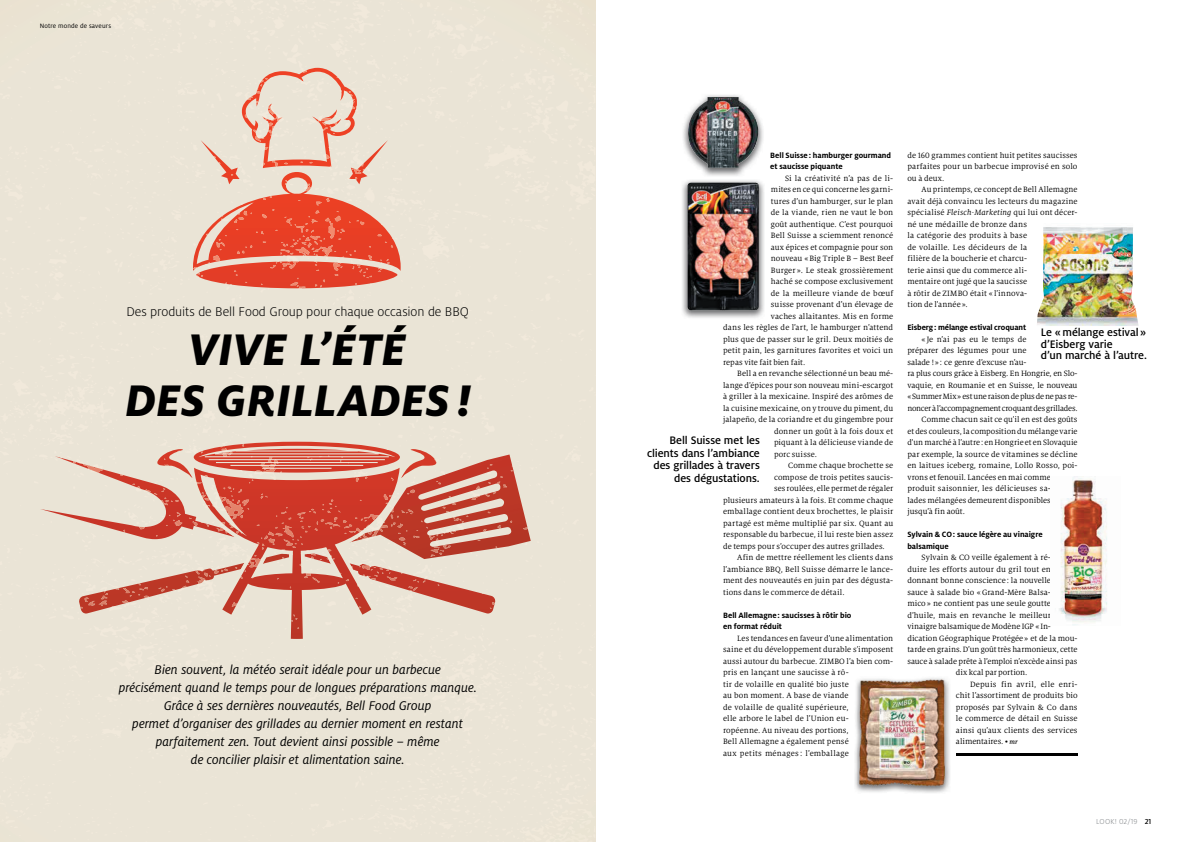
<style>
.page{position:relative;width:1191px;height:842px;background:#fff}
.page>*{position:absolute;margin:0;border:0;box-sizing:border-box;transform-origin:0 0}
.t1{font:italic 800 49px/51px "Milo Pro";color:#000;text-align:center}
.t2{font:italic 14px/18px "Milo Pro";letter-spacing:-.005em;color:#000;text-align:center}
.t3{font:300 14px "Milo Pro";letter-spacing:-.005em;color:#000}
.t4{font:500 12px/12.5px "Milo Pro";letter-spacing:-.01em;color:#000}
.t5{font:8.5px/11.5px "Milo Serif Pro";letter-spacing:.01em;color:#000}
.t6{font:700 8.5px/11.5px "Milo Pro";letter-spacing:-.005em;color:#000}
.t7{font:8.5px "Milo Serif Pro";letter-spacing:-.025em;color:#000}
.t8{font:8.5px "Milo Serif Pro";letter-spacing:-.015em;color:#000}
.t9{font:8.5px "Milo Serif Pro";letter-spacing:-.02em;color:#000}
.t10{font:8.5px "Milo Serif Pro";letter-spacing:-.01em;color:#000}
.t11{font:8.5px "Milo Serif Pro";letter-spacing:.03em;color:#000}
.t12{font:300 8px "Milo Pro";letter-spacing:.005em;color:#818588}
.t13{font:7px "Milo Pro";letter-spacing:.02em;color:#000}
.s1{font-style:italic}
.s2{font-weight:500;font-style:italic;font-size:7px}
.s3{font-weight:500;color:#000}
</style>
<div class="page">
<div style="left:0;top:0;width:595px;height:842px;background:#eae4d6"></div>
<hr style="left:595px;top:0;width:1px;height:842px;background:#eae4d6">
<svg style="left:41px;top:441px;width:490px;height:198px"></svg>
<svg style="left:193px;top:67px;width:208px;height:214px"></svg>
<hr style="left:956px;top:754px;width:121px;height:2px;background:#000">
<img style="left:1059px;top:476px;width:48px;height:149px">
<img style="left:682px;top:180px;width:82px;height:138px">
<img style="left:687px;top:182px;width:72px;height:128px">
<img style="left:1037px;top:227px;width:101px;height:99px">
<img style="left:683px;top:95px;width:80px;height:81px">
<img style="left:688px;top:97px;width:70px;height:71px">
<img style="left:855px;top:681px;width:95px;height:112px">
<img style="left:857px;top:678px;width:90px;height:111px">
<p class="t13" style="left:40px;top:22px;width:73px">Notre monde de saveurs</p>
<h2 class="t3" style="left:126px;top:303px;width:344px">Des produits de Bell Food Group pour chaque occasion de BBQ</h2>
<h1 class="t1" style="left:125px;top:324px;width:347px">VIVE L’ÉTÉ<br>DES GRILLADES !</h1>
<p class="t2" style="left:119px;top:660px;width:359px">Bien souvent, la météo serait idéale pour un barbecue<br>précisément quand le temps pour de longues préparations manque.<br>Grâce à ses dernières nouveautés, Bell Food Group<br>permet d’organiser des grillades au dernier moment en restant parfaitement zen. Tout devient ainsi possible – même<br>de concilier plaisir et alimentation saine.</p>
<p class="t6" style="left:770px;top:149px;width:122px">Bell Suisse: hamburger gourmand et saucisse piquante</p>
<p class="t5" style="left:785px;top:172px;width:110px">Si la créativité n’a pas de li-</p>
<p class="t5" style="left:771px;top:184px;width:124px">mites en ce qui concerne les garni-</p>
<p class="t5" style="left:771px;top:195px;width:124px">tures d’un hamburger, sur le plan</p>
<p class="t5" style="left:771px;top:207px;width:124px">de la viande, rien ne vaut le bon</p>
<p class="t5" style="left:771px;top:218px;width:124px">goût authentique. C’est pourquoi</p>
<p class="t5" style="left:771px;top:230px;width:124px">Bell Suisse a sciemment renoncé</p>
<p class="t5" style="left:771px;top:241px;width:124px">aux épices et compagnie pour son</p>
<p class="t5" style="left:771px;top:253px;width:124px">nouveau «Big Triple B – Best Beef</p>
<p class="t5" style="left:771px;top:264px;width:124px">Burger ». Le steak grossièrement</p>
<p class="t5" style="left:771px;top:276px;width:124px">haché se compose exclusivement</p>
<p class="t5" style="left:771px;top:287px;width:124px">de la meilleure viande de bœuf</p>
<p class="t5" style="left:771px;top:299px;width:124px">suisse provenant d’un élevage de</p>
<p class="t5" style="left:771px;top:310px;width:124px">vaches allaitantes. Mis en forme</p>
<p class="t5" style="left:723px;top:322px;width:172px">dans les règles de l’art, le hamburger n’attend</p>
<p class="t5" style="left:723px;top:333px;width:172px">plus que de passer sur le gril. Deux moitiés de</p>
<p class="t5" style="left:723px;top:345px;width:172px">petit pain, les garnitures favorites et voici un</p>
<p class="t5" style="left:723px;top:356px;width:84px">repas vite fait bien fait.</p>
<p class="t5" style="left:737px;top:368px;width:157px">Bell a en revanche sélectionné un beau mé-</p>
<p class="t5" style="left:723px;top:379px;width:172px">lange d’épices pour son nouveau mini-escargot</p>
<p class="t5" style="left:723px;top:391px;width:172px">à griller à la mexicaine. Inspiré des arômes de</p>
<p class="t5" style="left:723px;top:402px;width:172px">la cuisine mexicaine, on y trouve du piment, du</p>
<p class="t5" style="left:723px;top:414px;width:172px">jalapeño, de la coriandre et du gingembre pour</p>
<p class="t5" style="left:774px;top:425px;width:121px">donner un goût à la fois doux et</p>
<p class="t5" style="left:774px;top:437px;width:121px">piquant à la délicieuse viande de</p>
<p class="t5" style="left:774px;top:448px;width:44px">porc suisse.</p>
<p class="t5" style="left:788px;top:460px;width:106px">Comme chaque brochette se</p>
<p class="t5" style="left:774px;top:471px;width:121px">compose de trois petites saucis-</p>
<p class="t5" style="left:774px;top:483px;width:121px">ses roulées, elle permet de régaler</p>
<p class="t5" style="left:723px;top:494px;width:172px">plusieurs amateurs à la fois. Et comme chaque</p>
<p class="t5" style="left:723px;top:506px;width:172px">emballage contient deux brochettes, le plaisir</p>
<p class="t5" style="left:723px;top:517px;width:172px">partagé est même multiplié par six. Quant au</p>
<p class="t5" style="left:723px;top:529px;width:172px">responsable du barbecue, il lui reste bien assez</p>
<p class="t5" style="left:723px;top:540px;width:163px">de temps pour s’occuper des autres grillades.</p>
<p class="t5" style="left:737px;top:552px;width:157px">Afin de mettre réellement les clients dans</p>
<p class="t5" style="left:723px;top:563px;width:172px">l’ambiance BBQ, Bell Suisse démarre le lance-</p>
<p class="t5" style="left:723px;top:575px;width:172px">ment des nouveautés en juin par des dégusta-</p>
<p class="t5" style="left:723px;top:586px;width:123px">tions dans le commerce de détail.</p>
<p class="t6" style="left:723px;top:609px;width:130px">Bell Allemagne: saucisses à rôtir bio en format réduit</p>
<p class="t5" style="left:723px;top:632px;width:172px;text-indent:14px">Les tendances en faveur d’une alimentation saine et du développement durable s’imposent aussi autour du barbecue. ZIMBO l’a bien com&shy;pris en lançant une saucisse à rô-<br>tir de volaille en qualité bio juste<br>au bon moment. A base de viande<br>de volaille de qualité supérieure,<br>elle arbore le label de l’Union eu-<br>ropéenne. Au niveau des portions,<br>Bell Allemagne a également pensé<br>aux petits ménages : l’emballage</p>
<h3 class="t4" style="left:647px;top:434px;width:114px;text-align:right">Bell Suisse met les clients dans l’ambiance des grillades à travers des dégustations.</h3>
<p class="t5" style="left:907px;top:149px;width:172px;text-align:justify">de 160 grammes contient huit petites saucisses parfaites pour un barbecue improvisé en solo ou à deux.</p>
<p class="t5" style="left:907px;top:184px;width:172px;text-indent:14px">Au printemps, ce concept de Bell Allemagne avait déjà convaincu les lecteurs du magazine spécialisé <span class="s1">Fleisch-Marketing</span> qui lui ont décer&shy;né une médaille de bronze dans<br>la catégorie des produits à base<br>de volaille. Les décideurs de la<br>filière de la boucherie et charcu-<br>terie ainsi que du commerce ali-<br>mentaire ont jugé que la saucisse<br>à rôtir de ZIMBO était « l’innova-<br>tion de l’année ».</p>
<p class="t6" style="left:907px;top:322px;width:120px">Eisberg: mélange estival croquant</p>
<p class="t5" style="left:921px;top:333px;width:106px">« Je n’ai pas eu le temps de</p>
<p class="t5" style="left:907px;top:345px;width:121px">préparer des légumes pour une</p>
<p class="t10" style="left:907px;top:357px;width:121px">salade !»: ce genre d’excuse n’au-</p>
<p class="t8" style="left:907px;top:369px;width:172px">ra plus cours grâce à Eisberg. En Hongrie, en Slo-</p>
<p class="t5" style="left:907px;top:379px;width:172px">vaquie, en Roumanie et en Suisse, le nouveau</p>
<p class="t9" style="left:907px;top:392px;width:172px">«Summer Mix» est une raison de plus de ne pas re-</p>
<p class="t7" style="left:907px;top:403px;width:172px">noncer à l’accompagnement croquant des grillades.</p>
<p class="t5" style="left:921px;top:414px;width:157px">Comme chacun sait ce qu’il en est des goûts</p>
<p class="t5" style="left:907px;top:425px;width:172px">et des couleurs, la composition du mélange varie</p>
<p class="t5" style="left:907px;top:437px;width:172px">d’un marché à l’autre : en Hongrie et en Slovaquie</p>
<p class="t5" style="left:907px;top:448px;width:172px">par exemple, la source de vitamines se décline</p>
<p class="t5" style="left:907px;top:460px;width:172px">en laitues iceberg, romaine, Lollo Rosso, poi-</p>
<p class="t5" style="left:907px;top:471px;width:145px">vrons et fenouil. Lancées en mai comme</p>
<p class="t5" style="left:907px;top:483px;width:145px">produit saisonnier, les délicieuses sa-</p>
<p class="t5" style="left:907px;top:494px;width:145px">lades mélangées demeurent disponibles</p>
<p class="t5" style="left:907px;top:506px;width:59px">jusqu’à fin août.</p>
<p class="t6" style="left:907px;top:529px;width:137px">Sylvain &amp; CO: sauce légère au vinaigre balsamique</p>
<p class="t5" style="left:921px;top:552px;width:131px">Sylvain &amp; CO veille également à ré-</p>
<p class="t5" style="left:907px;top:563px;width:145px">duire les efforts autour du gril tout en</p>
<p class="t5" style="left:907px;top:575px;width:145px">donnant bonne conscience: la nouvelle</p>
<p class="t5" style="left:907px;top:586px;width:145px">sauce à salade bio «Grand-Mère Balsa-</p>
<p class="t5" style="left:907px;top:598px;width:145px">mico» ne contient pas une seule goutte</p>
<p class="t5" style="left:907px;top:609px;width:145px">d’huile, mais en revanche le meilleur</p>
<p class="t5" style="left:907px;top:621px;width:145px">vinaigre balsamique de Modène IGP «In-</p>
<p class="t5" style="left:907px;top:632px;width:172px">dication Géographique Protégée» et de la mou-</p>
<p class="t5" style="left:907px;top:644px;width:172px">tarde en grains. D’un goût très harmonieux, cette</p>
<p class="t5" style="left:907px;top:655px;width:172px">sauce à salade prête à l’emploi n’excède ainsi pas</p>
<p class="t5" style="left:956px;top:667px;width:73px">dix kcal par portion.</p>
<p class="t11" style="left:970px;top:679px;width:109px">Depuis fin avril, elle enri-</p>
<p class="t5" style="left:956px;top:690px;width:123px">chit l’assortiment de produits bio</p>
<p class="t5" style="left:956px;top:701px;width:123px">proposés par Sylvain &amp; Co dans</p>
<p class="t5" style="left:956px;top:713px;width:123px">le commerce de détail en Suisse</p>
<p class="t5" style="left:956px;top:724px;width:123px">ainsi qu’aux clients des services</p>
<p class="t5" style="left:956px;top:736px;width:63px">alimentaires. • <span class="s2">mr</span></p>
<h3 class="t4" style="left:1040px;top:327px;width:108px;line-height:11.5px">Le «mélange estival» d’Eisberg varie<br>d’un marché à l’autre.</h3>
<p class="t12" style="left:1096px;top:817px;width:57px">LOOK! 02/19 <span class="s3">21</span></p>
</div>
